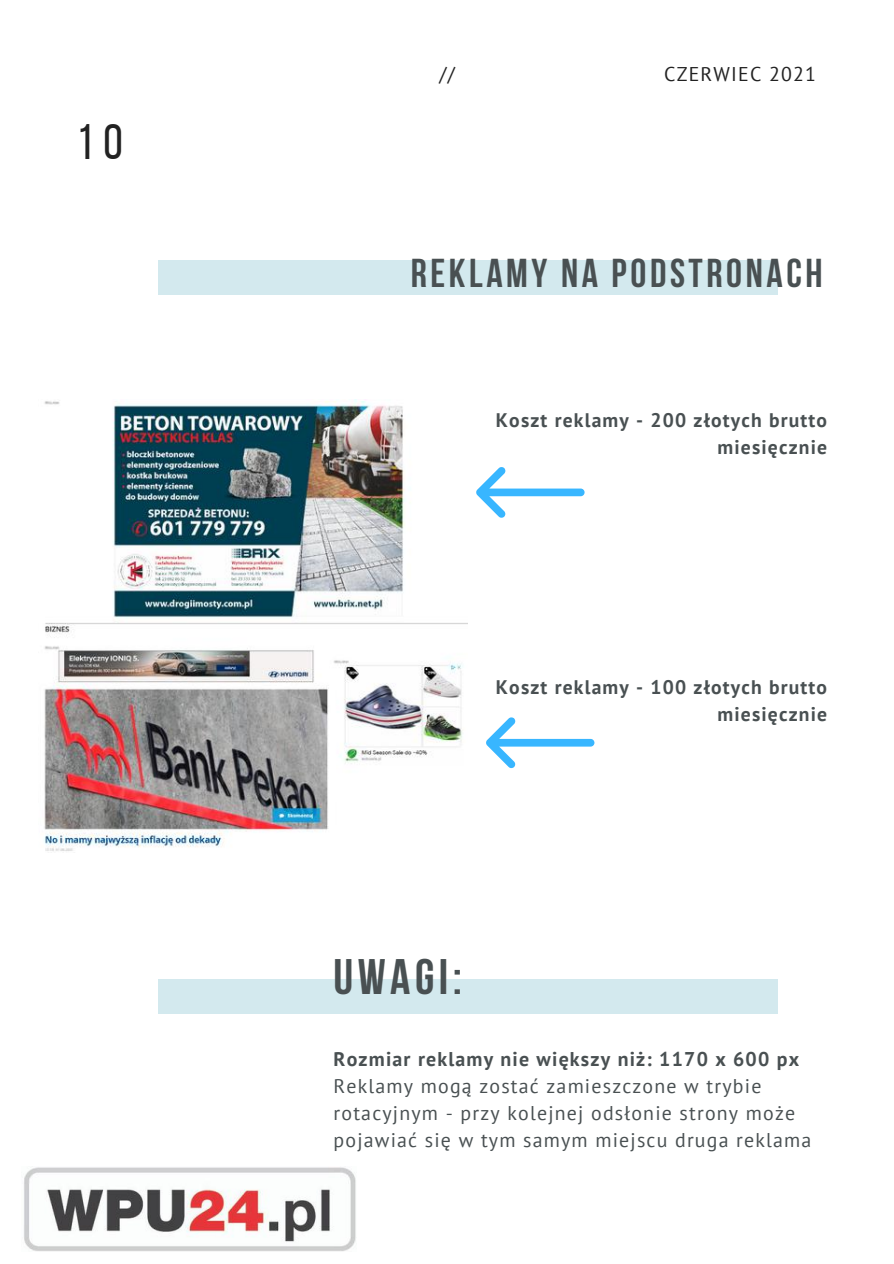
<style>
.page{position:relative;width:894px;height:1264px;background:#fff}
.page>*{position:absolute;margin:0;border:0;box-sizing:border-box;transform-origin:0 0}
.t1{font:700 49.65px "Bebas Neue";letter-spacing:.09em;color:#495052}
.t2{font:49.65px "Bebas Neue";color:#222}
.t3{font:700 40.2px "Bebas Neue";letter-spacing:.09em;color:#495052}
.t4{font:19.8px/27px "PT Sans";letter-spacing:.06em;color:#495052}
.t5{font:700 19.8px "PT Sans";letter-spacing:.06em;color:#495052}
.t6{font:19.8px "PT Sans";letter-spacing:.06em;color:#222}
.t7{font:700 19.65px/26.7px "PT Sans";letter-spacing:.06em;color:#495052;text-align:right}
</style>
<div class="page">
<div style="left:158px;top:260px;width:619px;height:34px;background:#d3e9ee"></div>
<div style="left:158px;top:979px;width:619px;height:34px;background:#d3e9ee"></div>
<svg style="left:476px;top:467px;width:108px;height:50px"></svg>
<img style="left:24px;top:1167px;width:332px;height:83px">
<img style="left:44px;top:400px;width:424px;height:451px">
<svg style="left:486px;top:717px;width:108px;height:51px"></svg>
<h1 class="t2" style="left:77px;top:122px;width:48px">10</h1>
<p class="t6" style="left:439px;top:61px;width:17px">//</p>
<p class="t6" style="left:664px;top:61px;width:153px">CZERWIEC 2021</p>
<h2 class="t3" style="left:410px;top:257px;width:413px">REKLAMY NA PODSTRONACH</h2>
<p class="t7" style="left:496px;top:406px;width:332px">Koszt reklamy - 200 złotych brutto miesięcznie</p>
<p class="t7" style="left:496px;top:673px;width:332px">Koszt reklamy - 100 złotych brutto miesięcznie</p>
<h1 class="t1" style="left:333px;top:956px;width:130px">UWAGI:</h1>
<p class="t5" style="left:333px;top:1046px;width:467px">Rozmiar reklamy nie większy niż: 1170 x 600 px</p>
<p class="t4" style="left:333px;top:1072px;width:479px">Reklamy mogą zostać zamieszczone w trybie rotacyjnym - przy kolejnej odsłonie strony może pojawiać się w tym samym miejscu druga reklama</p>
</div>
